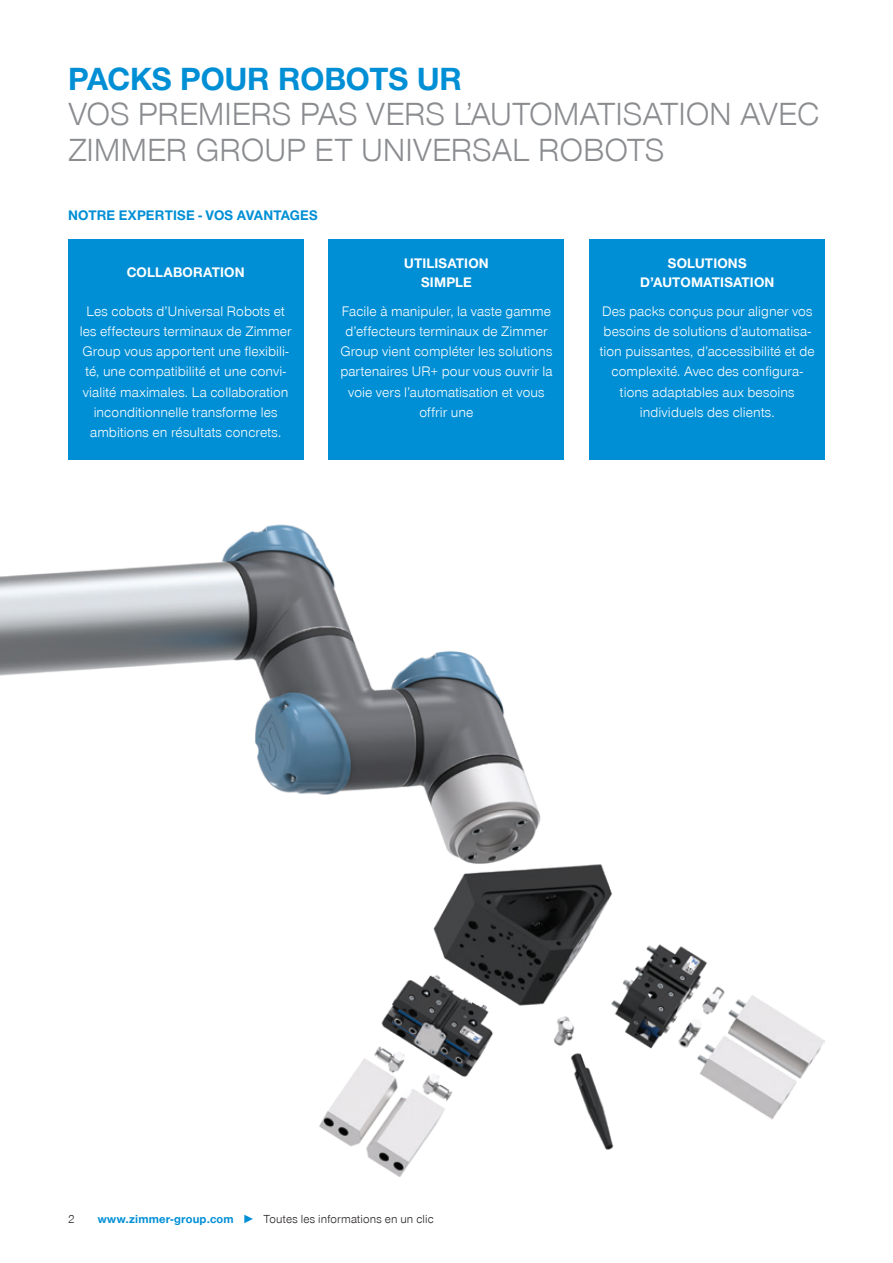
<style>
.page{position:relative;width:893px;height:1263px;background:#fff}
.page>*{position:absolute;margin:0;border:0;box-sizing:border-box;transform-origin:0 0}
.t1{font:300 33px/35.2px "Zimmer Group Sans Global";letter-spacing:-.005em;color:#8a8c8f}
.t2{font:700 33px "Zimmer Group Sans Global";letter-spacing:-.005em;color:#008fd5}
.t3{font:300 14.25px/20.2px "Zimmer Group Sans Global";letter-spacing:.005em;color:#fff;text-align:center}
.t4{font:700 14.25px/19px "Zimmer Group Sans Global";letter-spacing:.01em;color:#fff;text-align:center}
.t5{font:700 14.25px "Zimmer Group Sans Global";letter-spacing:.005em;color:#008fd5}
.t6{font:300 12px "Zimmer Group Sans Global";letter-spacing:.01em;color:#231f20}
.s1{font-weight:700;color:#008fd5}
</style>
<div class="page">
<img style="left:0;top:524px;width:825px;height:652px">
<div style="left:590px;top:239px;width:235px;height:220px;background:#008fd5"></div>
<div style="left:329px;top:239px;width:235px;height:220px;background:#008fd5"></div>
<div style="left:68px;top:239px;width:235px;height:220px;background:#008fd5"></div>
<h1 class="t2" style="left:68px;top:59px;width:396px">PACKS POUR ROBOTS UR</h1>
<h1 class="t1" style="left:68px;top:96px;width:753px">VOS PREMIERS PAS VERS L’AUTOMATISATION AVEC<br>ZIMMER GROUP ET UNIVERSAL ROBOTS</h1>
<p class="t5" style="left:68px;top:207px;width:251px">NOTRE EXPERTISE - VOS AVANTAGES</p>
<p class="t4" style="left:127px;top:263px;width:119px">COLLABORATION</p>
<p class="t4" style="left:404px;top:253px;width:86px">UTILISATION<br>SIMPLE</p>
<p class="t4" style="left:640px;top:253px;width:136px">SOLUTIONS<br>D’AUTOMATISATION</p>
<p class="t3" style="left:80px;top:301px;width:213px">Les cobots d’Universal Robots et les effecteurs terminaux de Zimmer Group vous apportent une flexibili&shy;té, une compatibilité et une convi&shy;vialité maximales. La collaboration inconditionnelle transforme les ambitions en résultats concrets.</p>
<p class="t3" style="left:340px;top:301px;width:214px">Facile à manipuler, la vaste gamme d’effecteurs terminaux de Zimmer<br>Group vient compléter les solutions partenaires UR+ pour vous ouvrir la voie vers l’automatisation et vous offrir une</p>
<p class="t3" style="left:600px;top:301px;width:217px">Des packs conçus pour aligner vos besoins de solutions d’automatisa&shy;tion puissantes, d’accessibilité et de complexité. Avec des configura&shy;tions adaptables aux besoins individuels des clients.</p>
<p class="t6" style="left:68px;top:1212px;width:8px">2</p>
<p class="t6" style="left:98px;top:1212px;width:337px"><span class="s1">www.zimmer-group.com ►</span> Toutes les informations en un clic</p>
</div>
